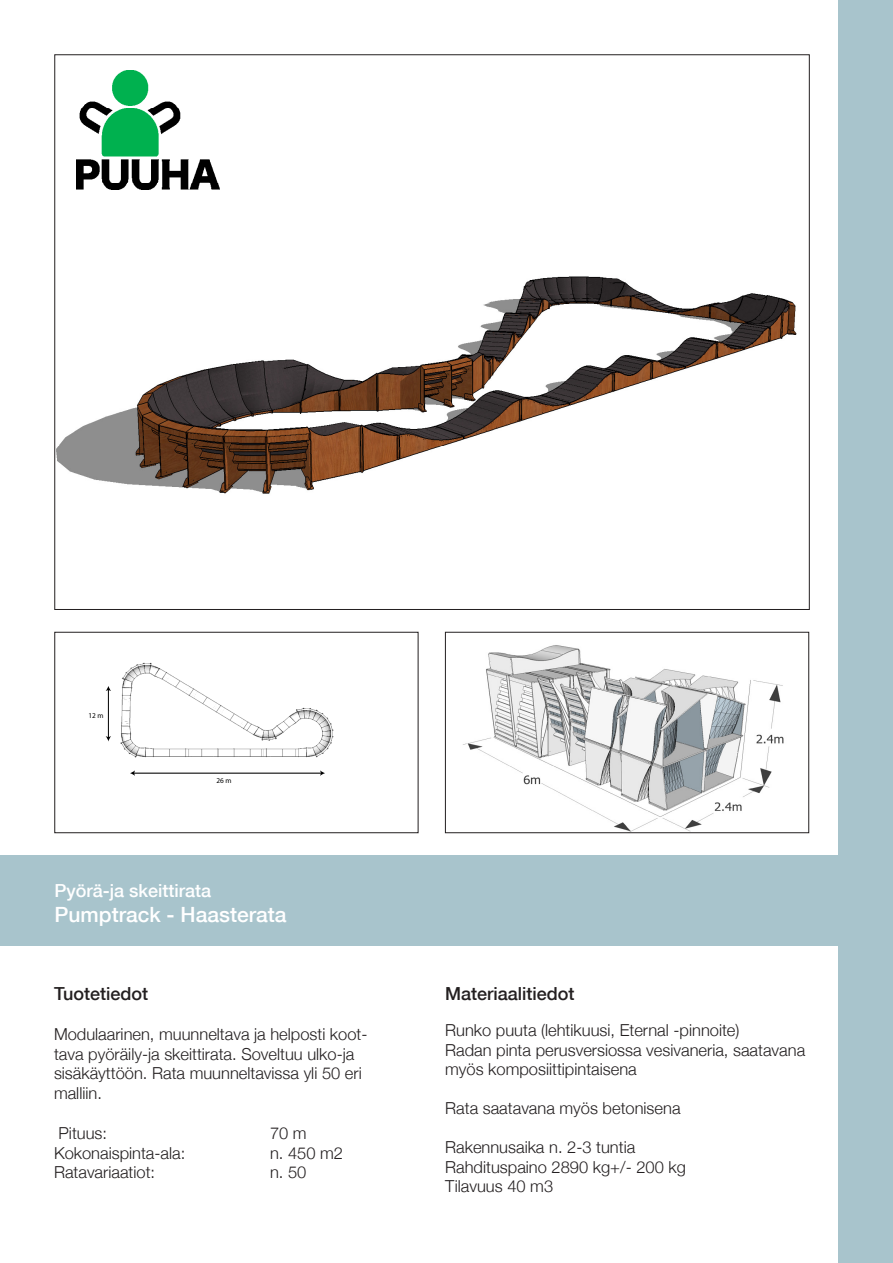
<style>
.page{position:relative;width:893px;height:1263px;background:#fff}
.page>*{position:absolute;margin:0;border:0;box-sizing:border-box;transform-origin:0 0}
.t1{font:500 21px "Helvetica Neue";color:#fff}
.t2{font:500 18px "Helvetica Neue";color:#231f20}
.t3{font:500 18px "Helvetica Neue";color:#fff}
.tuotetiedot{font:300 16.5px/19.8px "Helvetica Neue";color:#231f20}
.t4{font:7.35px "Myriad Pro";color:#000}
</style>
<div class="page">
<img style="left:57px;top:276px;width:740px;height:218px">
<img style="left:120px;top:662px;width:214px;height:96px">
<hr style="left:134px;top:773px;width:187px;height:1px;background:#000">
<svg style="left:130px;top:770px;width:5px;height:6px"></svg>
<svg style="left:320px;top:770px;width:5px;height:6px"></svg>
<hr style="left:108px;top:689px;width:1px;height:49px;background:#000">
<svg style="left:106px;top:686px;width:5px;height:5px"></svg>
<svg style="left:106px;top:736px;width:5px;height:5px"></svg>
<div style="left:55px;top:632px;width:363px;height:201px;border:1px solid #231f20"></div>
<img style="left:463px;top:645px;width:321px;height:186px">
<div style="left:445px;top:632px;width:364px;height:201px;border:1px solid #231f20"></div>
<div style="left:839px;top:0;width:54px;height:1263px;background:#a8c4cc"></div>
<div style="left:0;top:855px;width:893px;height:91px;background:#a8c4cc"></div>
<img style="left:77px;top:70px;width:142px;height:120px">
<p class="t4" style="left:88px;top:711px;width:17px">12 m</p>
<p class="t4" style="left:216px;top:776px;width:17px">26 m</p>
<p class="t3" style="left:55px;top:879px;width:158px">Pyörä-ja skeittirata</p>
<p class="t1" style="left:55px;top:902px;width:233px">Pumptrack - Haasterata</p>
<p class="t2" style="left:54px;top:983px;width:96px">Tuotetiedot</p>
<p class="tuotetiedot" style="left:54px;top:1024px;width:315px">Modulaarinen, muunneltava ja helposti koot&shy;tava pyöräily-ja skeittirata. Soveltuu ulko-ja sisäkäyttöön. Rata muunneltavissa yli 50 eri malliin.</p>
<p class="tuotetiedot" style="left:59px;top:1123px;width:50px">Pituus:</p>
<p class="tuotetiedot" style="left:270px;top:1123px;width:38px">70 m</p>
<p class="tuotetiedot" style="left:54px;top:1142px;width:133px">Kokonaispinta-ala:</p>
<p class="tuotetiedot" style="left:270px;top:1142px;width:75px">n. 450 m2</p>
<p class="tuotetiedot" style="left:54px;top:1162px;width:103px">Ratavariaatiot:</p>
<p class="tuotetiedot" style="left:270px;top:1162px;width:38px">n. 50</p>
<p class="t2" style="left:445px;top:983px;width:131px">Materiaalitiedot</p>
<p class="tuotetiedot" style="left:445px;top:1020px;width:296px">Runko puuta (lehtikuusi, Eternal -pinnoite)</p>
<p class="tuotetiedot" style="left:445px;top:1040px;width:362px">Radan pinta perusversiossa vesivaneria, saatavana myös komposiittipintaisena</p>
<p class="tuotetiedot" style="left:445px;top:1098px;width:237px">Rata saatavana myös betonisena</p>
<p class="tuotetiedot" style="left:445px;top:1137px;width:192px">Rakennusaika n. 2-3 tuntia</p>
<p class="tuotetiedot" style="left:445px;top:1157px;width:242px">Rahdituspaino 2890 kg+/- 200 kg</p>
<p class="tuotetiedot" style="left:445px;top:1176px;width:109px">Tilavuus 40 m3</p>
</div>
